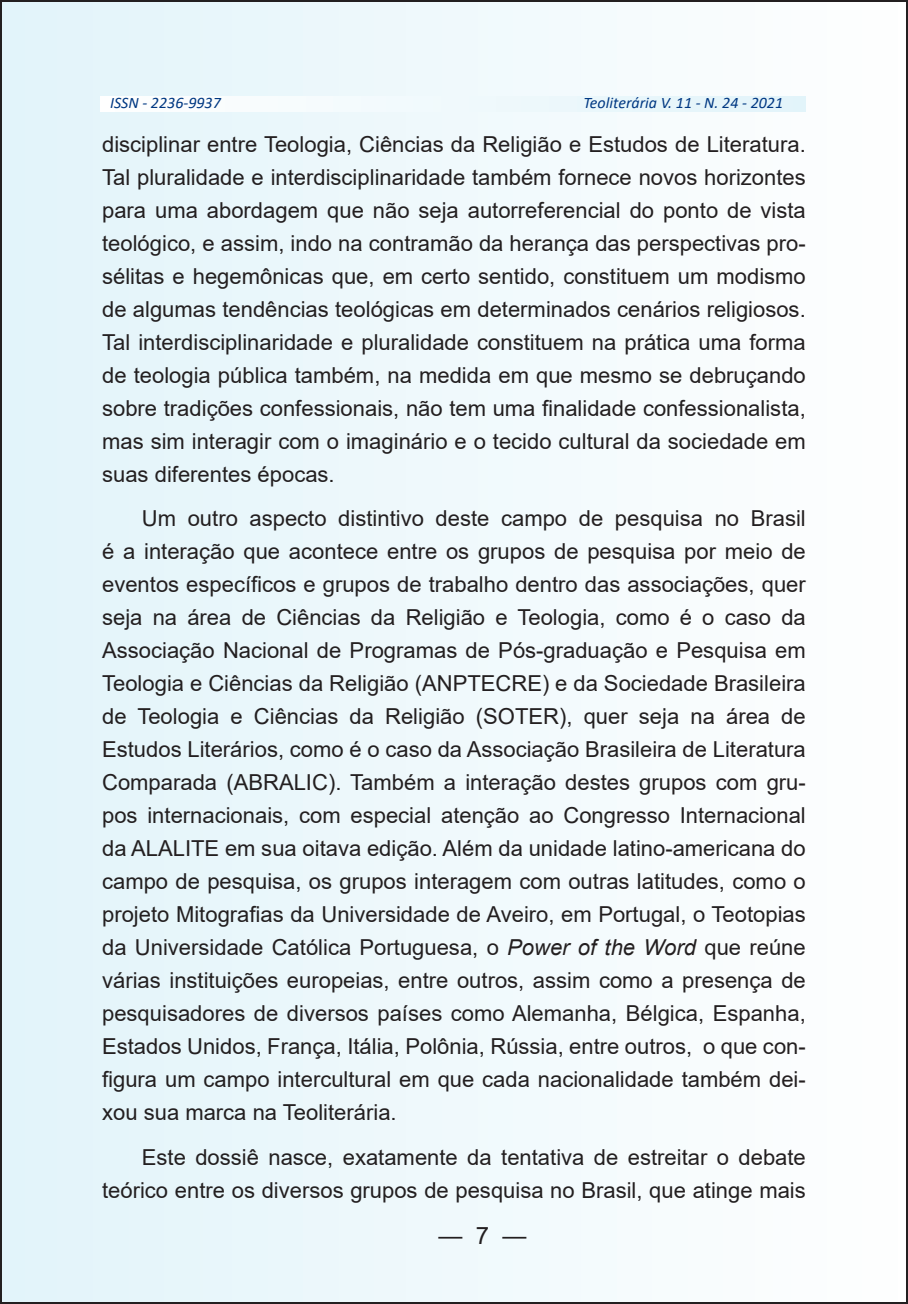
<style>
.page{position:relative;width:908px;height:1304px;background:#fff}
.page>*{position:absolute;margin:0;border:0;box-sizing:border-box;transform-origin:0 0}
.t1{font:24px "Arial";color:#231f20}
.t2{font:22px/33px "Arial";color:#231f20;text-align:justify}
.t3{font:italic 16px "Calibri";color:#003882}
.s1{font-style:italic}
</style>
<div class="page">
<div style="left:1px;top:1px;width:905px;height:1302px;background:linear-gradient(to right,#e2f4fa,#fefefe)"></div>
<svg style="left:100px;top:96px;width:705px;height:15px"></svg>
<p class="t3" style="left:110px;top:92px;width:112px">ISSN - 2236-9937</p>
<p class="t3" style="left:583px;top:92px;width:201px">Teoliterária V. 11 - N. 24 - 2021</p>
<p class="t2" style="left:102px;top:128px;width:705px">disciplinar entre Teologia, Ciências da Religião e Estudos de Literatura.<br>Tal pluralidade e interdisciplinaridade também fornece novos horizontes para uma abordagem que não seja autorreferencial do ponto de vista teológico, e assim, indo na contramão da herança das perspectivas pro&shy;sélitas e hegemônicas que, em certo sentido, constituem um modismo de algumas tendências teológicas em determinados cenários religiosos.<br>Tal interdisciplinaridade e pluralidade constituem na prática uma forma de teologia pública também, na medida em que mesmo se debruçando sobre tradições confessionais, não tem uma finalidade confessionalista, mas sim interagir com o imaginário e o tecido cultural da sociedade em suas diferentes épocas.</p>
<p class="t2" style="left:102px;top:502px;width:705px;text-indent:40px">Um outro aspecto distintivo deste campo de pesquisa no Brasil é a interação que acontece entre os grupos de pesquisa por meio de eventos específicos e grupos de trabalho dentro das associações, quer seja na área de Ciências da Religião e Teologia, como é o caso da Associação Nacional de Programas de Pós-graduação e Pesquisa em Teologia e Ciências da Religião (ANPTECRE) e da Sociedade Brasileira de Teologia e Ciências da Religião (SOTER), quer seja na área de Estudos Literários, como é o caso da Associação Brasileira de Literatura Comparada (ABRALIC). Também a interação destes grupos com gru&shy;pos internacionais, com especial atenção ao Congresso Internacional da ALALITE em sua oitava edição. Além da unidade latino-americana do campo de pesquisa, os grupos interagem com outras latitudes, como o projeto Mitografias da Universidade de Aveiro, em Portugal, o Teotopias da Universidade Católica Portuguesa, o <span class="s1">Power of the Word</span> que reúne várias instituições europeias, entre outros, assim como a presença de pesquisadores de diversos países como Alemanha, Bélgica, Espanha, Estados Unidos, França, Itália, Polônia, Rússia, entre outros, o que con&shy;figura um campo intercultural em que cada nacionalidade também dei&shy;xou sua marca na Teoliterária.</p>
<p class="t2" style="left:102px;top:1140px;width:705px;text-align:right">Este dossiê nasce, exatamente da tentativa de estreitar o debate teórico entre os diversos grupos de pesquisa no Brasil, que atinge mais</p>
<p class="t1" style="left:438px;top:1218px;width:90px">— 7 —</p>
</div>
